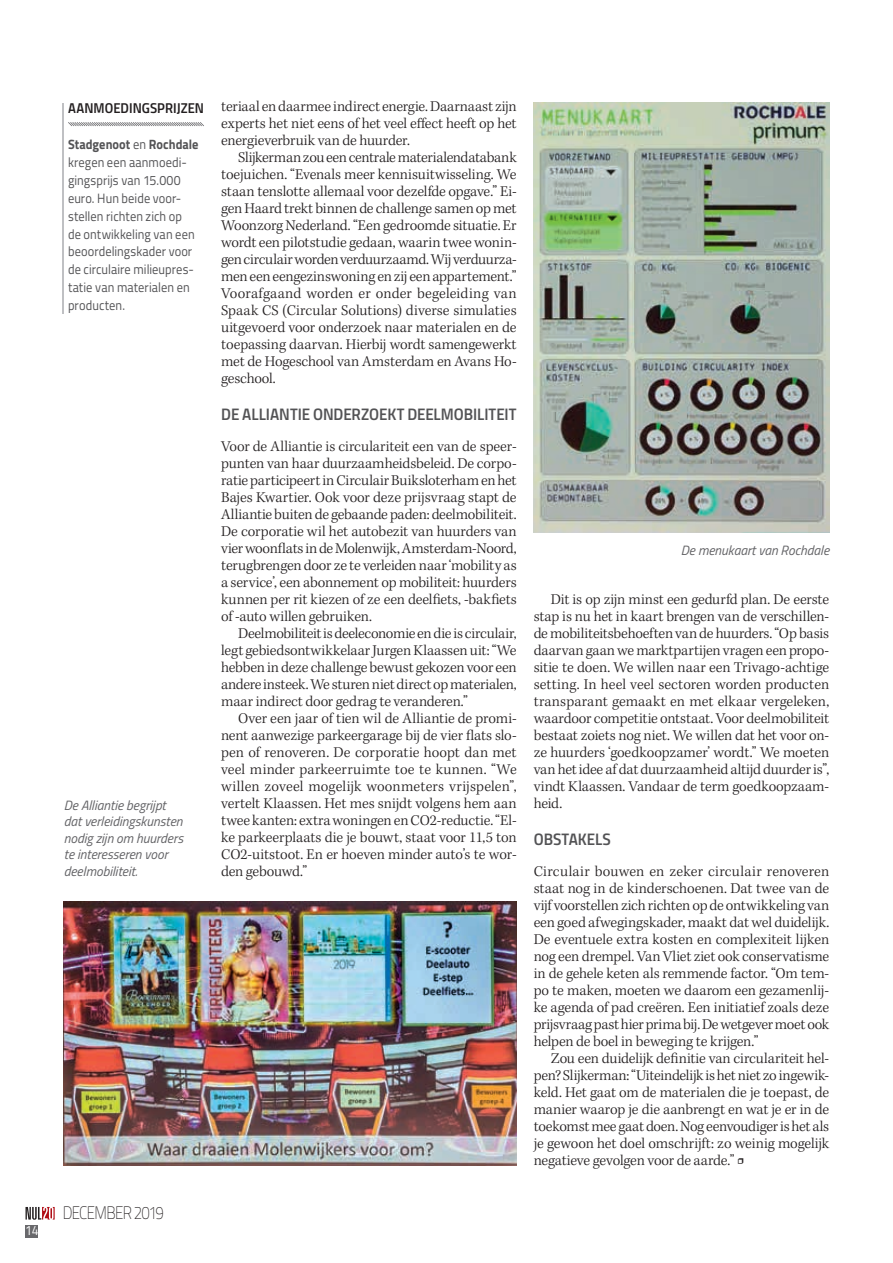
<style>
.page{position:relative;width:893px;height:1263px;background:#fff}
.page>*{position:absolute;margin:0;border:0;box-sizing:border-box;transform-origin:0 0}
.t1{font:100 18px "Titillium";letter-spacing:-.045em;color:#231f20;scale:.84 1}
.t2{font:16.65px "Titillium Semibold Upright";letter-spacing:-.005em;color:#535355}
.t3{font:300 15.3px/17px "Kepler Std";letter-spacing:-.015em;color:#231f20;text-align:justify}
.t4{font:14.25px "Titillium Semibold Upright";color:#231f20}
.t5{font:13.5px/18px "Titillium";letter-spacing:.005em;color:#535355;scale:.92 1}
.t6{font:italic 13.5px/16.5px "Titillium";letter-spacing:-.005em;color:#636366}
.t7{font:13.5px "Titillium Regular Upright";color:#fff;scale:.9 1}
.s1{font-weight:700}
</style>
<div class="page">
<svg style="left:26px;top:1207px;width:29px;height:13px"></svg>
<div style="left:26px;top:1225px;width:12px;height:12px;background:#69696c"></div>
<hr style="left:62px;top:103px;width:1px;height:35px;background:#bfc0c3">
<svg style="left:68px;top:122px;width:136px;height:4px"></svg>
<hr style="left:62px;top:133px;width:1px;height:181px;background:#bfc0c3">
<img style="left:534px;top:103px;width:295px;height:429px">
<img style="left:64px;top:901px;width:453px;height:264px">
<p class="t7" style="left:25px;top:1220px;width:16px">14</p>
<p class="t4" style="left:68px;top:98px;width:137px">AANMOEDINGSPRIJZEN</p>
<p class="t5" style="left:68px;top:134px;width:143px"><span class="s1">Stadgenoot</span> en <span class="s1">Rochdale </span>kregen een aanmoedi&shy;gingsprijs van 15.000 euro. Hun beide voor&shy;stellen richten zich op<br>de ontwikkeling van een beoordelingskader voor de circulaire milieupres&shy;tatie van materialen en producten.</p>
<p class="t6" style="left:64px;top:796px;width:121px">De Alliantie begrijpt dat verleidingskunsten nodig zijn om huurders te interesseren voor deelmobiliteit.</p>
<p class="t1" style="left:63px;top:1200px;width:122px">DECEMBER 2019</p>
<p class="t3" style="left:221px;top:98px;width:297px">teriaal en daarmee indirect energie. Daarnaast zijn experts het niet eens of het veel effect heeft op het energieverbruik van de huurder.</p>
<p class="t3" style="left:221px;top:149px;width:297px;text-indent:17px">Slijkerman zou een centrale materialendatabank toejuichen. “Evenals meer kennisuitwisseling. We staan tenslotte allemaal voor dezelfde opgave.” Ei&shy;gen Haard trekt binnen de challenge samen op met Woonzorg Nederland. “Een gedroomde situatie. Er wordt een pilotstudie gedaan, waarin twee wonin&shy;gen circulair worden verduurzaamd. Wij verduurza&shy;men een eengezinswoning en zij een appartement.” Voorafgaand worden er onder begeleiding van Spaak CS (Circular Solutions) diverse simulaties uitgevoerd voor onderzoek naar materialen en de toepassing daarvan. Hierbij wordt samengewerkt met de Hogeschool van Amsterdam en Avans Ho&shy;geschool.</p>
<p class="t2" style="left:221px;top:401px;width:297px">DE ALLIANTIE ONDERZOEKT DEELMOBILITEIT</p>
<p class="t3" style="left:221px;top:438px;width:297px">Voor de Alliantie is circulariteit een van de speer&shy;punten van haar duurzaamheidsbeleid. De corpo&shy;ratie participeert in Circulair Buiksloterham en het Bajes Kwartier. Ook voor deze prijsvraag stapt de Alliantie buiten de gebaande paden: deelmobiliteit.<br>De corporatie wil het autobezit van huurders van vier woonflats in de Molenwijk, Amsterdam-Noord, terugbrengen door ze te verleiden naar ‘mobility as a service’, een abonnement op mobiliteit: huurders kunnen per rit kiezen of ze een deelfiets, -bakfiets of -auto willen gebruiken.</p>
<p class="t3" style="left:221px;top:625px;width:297px;text-indent:17px">Deelmobiliteit is deeleconomie en die is circulair, legt gebiedsontwikkelaar Jurgen Klaassen uit: “We hebben in deze challenge bewust gekozen voor een andere insteek. We sturen niet direct op materialen, maar indirect door gedrag te veranderen.”</p>
<p class="t3" style="left:221px;top:710px;width:297px;text-indent:17px">Over een jaar of tien wil de Alliantie de promi&shy;nent aanwezige parkeergarage bij de vier flats slo&shy;pen of renoveren. De corporatie hoopt dan met veel minder parkeerruimte toe te kunnen. “We willen zoveel mogelijk woonmeters vrijspelen”, vertelt Klaassen. Het mes snijdt volgens hem aan twee kanten: extra woningen en CO2-reductie. “El&shy;ke parkeerplaats die je bouwt, staat voor 11,5 ton CO2-uitstoot. En er hoeven minder auto’s te wor&shy;den gebouwd.”</p>
<p class="t6" style="left:681px;top:541px;width:150px">De menukaart van Rochdale</p>
<p class="t3" style="left:534px;top:591px;width:297px;text-indent:17px">Dit is op zijn minst een gedurfd plan. De eerste stap is nu het in kaart brengen van de verschillen&shy;de mobiliteitsbehoeften van de huurders. “Op basis daarvan gaan we marktpartijen vragen een propo&shy;sitie te doen. We willen naar een Trivago-achtige setting. In heel veel sectoren worden producten transparant gemaakt en met elkaar vergeleken, waardoor competitie ontstaat. Voor deelmobiliteit bestaat zoiets nog niet. We willen dat het voor on&shy;ze huurders ‘goedkoopzamer’ wordt.” We moeten van het idee af dat duurzaamheid altijd duurder is”, vindt Klaassen. Vandaar de term goedkoopzaam&shy;heid.</p>
<p class="t2" style="left:534px;top:826px;width:79px">OBSTAKELS</p>
<p class="t3" style="left:534px;top:863px;width:297px">Circulair bouwen en zeker circulair renoveren staat nog in de kinderschoenen. Dat twee van de vijf voorstellen zich richten op de ontwikkeling van een goed afwegingskader, maakt dat wel duidelijk.<br>De eventuele extra kosten en complexiteit lijken nog een drempel. Van Vliet ziet ook conservatisme in de gehele keten als remmende factor. “Om tem&shy;po te maken, moeten we daarom een gezamenlij&shy;ke agenda of pad creëren. Een initiatief zoals deze prijsvraag past hier prima bij. De wetgever moet ook helpen de boel in beweging te krijgen.”</p>
<p class="t3" style="left:534px;top:1050px;width:297px;text-indent:17px">Zou een duidelijk definitie van circulariteit hel&shy;pen? Slijkerman: “Uiteindelijk is het niet zo ingewik&shy;keld. Het gaat om de materialen die je toepast, de manier waarop je die aanbrengt en wat je er in de toekomst mee gaat doen. Nog eenvoudiger is het als je gewoon het doel omschrijft: zo weinig mogelijk negatieve gevolgen voor de aarde.” •</p>
</div>
